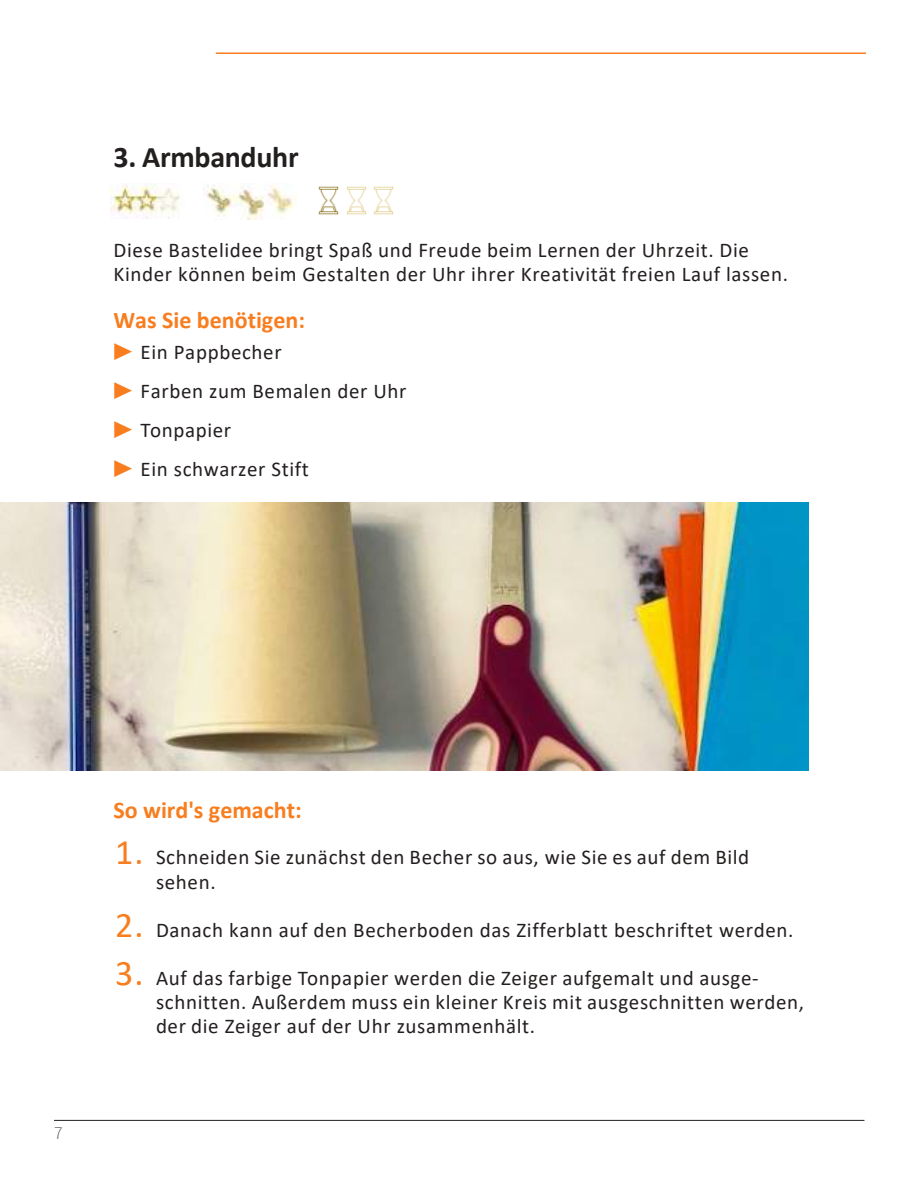
<style>
.page{position:relative;width:920px;height:1188px;background:#fff}
.page>*{position:absolute;margin:0;border:0;box-sizing:border-box;transform-origin:0 0}
.t1{font:700 30px "Calibri";letter-spacing:-.01em;color:#241f1f}
.t2{font:700 24px "Calibri";color:#f87d1e}
.t3{font:21px/39px "Calibri";letter-spacing:.03em;color:#241f1f}
.t4{font:200 18px "Source Sans Pro";color:#241f1f}
.s1{font-family:"Source Sans Pro";font-weight:300;color:#f87d1e}
.s2{font-size:36px;color:#f87d1e}
</style>
<div class="page">
<hr style="left:54px;top:1120px;width:810px;height:1px;background:#241f1f">
<hr style="left:216px;top:52px;width:650px;height:2px;background:#f87d1e">
<img style="left:0;top:502px;width:808px;height:268px">
<img style="left:203px;top:183px;width:94px;height:36px">
<img style="left:318px;top:186px;width:76px;height:29px">
<img style="left:110px;top:184px;width:70px;height:34px">
<h1 class="t1" style="left:113px;top:135px;width:187px">3. Armbanduhr</h1>
<p class="t3" style="left:113px;top:237px;width:676px;line-height:24.3px">Diese Bastelidee bringt Spaß und Freude beim Lernen der Uhrzeit. Die<br>Kinder können beim Gestalten der Uhr ihrer Kreativität freien Lauf lassen.</p>
<p class="t2" style="left:113px;top:303px;width:193px">Was Sie benötigen:</p>
<p class="t3" style="left:113px;top:332px;width:295px"><span class="s1">▶</span> Ein Pappbecher<br><span class="s1">▶</span> Farben zum Bemalen der Uhr <span class="s1">▶</span> Tonpapier<br><span class="s1">▶</span> Ein schwarzer Stift</p>
<p class="t4" style="left:54px;top:1121px;width:10px">7</p>
<p class="t2" style="left:113px;top:793px;width:190px">So wird's gemacht:</p>
<p class="t3" style="left:156px;top:844px;width:595px;line-height:24.8px;text-indent:-41px"><span class="s2">1.</span> Schneiden Sie zunächst den Becher so aus, wie Sie es auf dem Bild sehen.</p>
<p class="t3" style="left:115px;top:910px;width:680px"><span class="s2">2.</span> Danach kann auf den Becherboden das Zifferblatt beschriftet werden.</p>
<p class="t3" style="left:156px;top:965px;width:649px;line-height:24px;text-indent:-41px"><span class="s2">3.</span> Auf das farbige Tonpapier werden die Zeiger aufgemalt und ausge&shy;schnitten. Außerdem muss ein kleiner Kreis mit ausgeschnitten werden, der die Zeiger auf der Uhr zusammenhält.</p>
</div>
